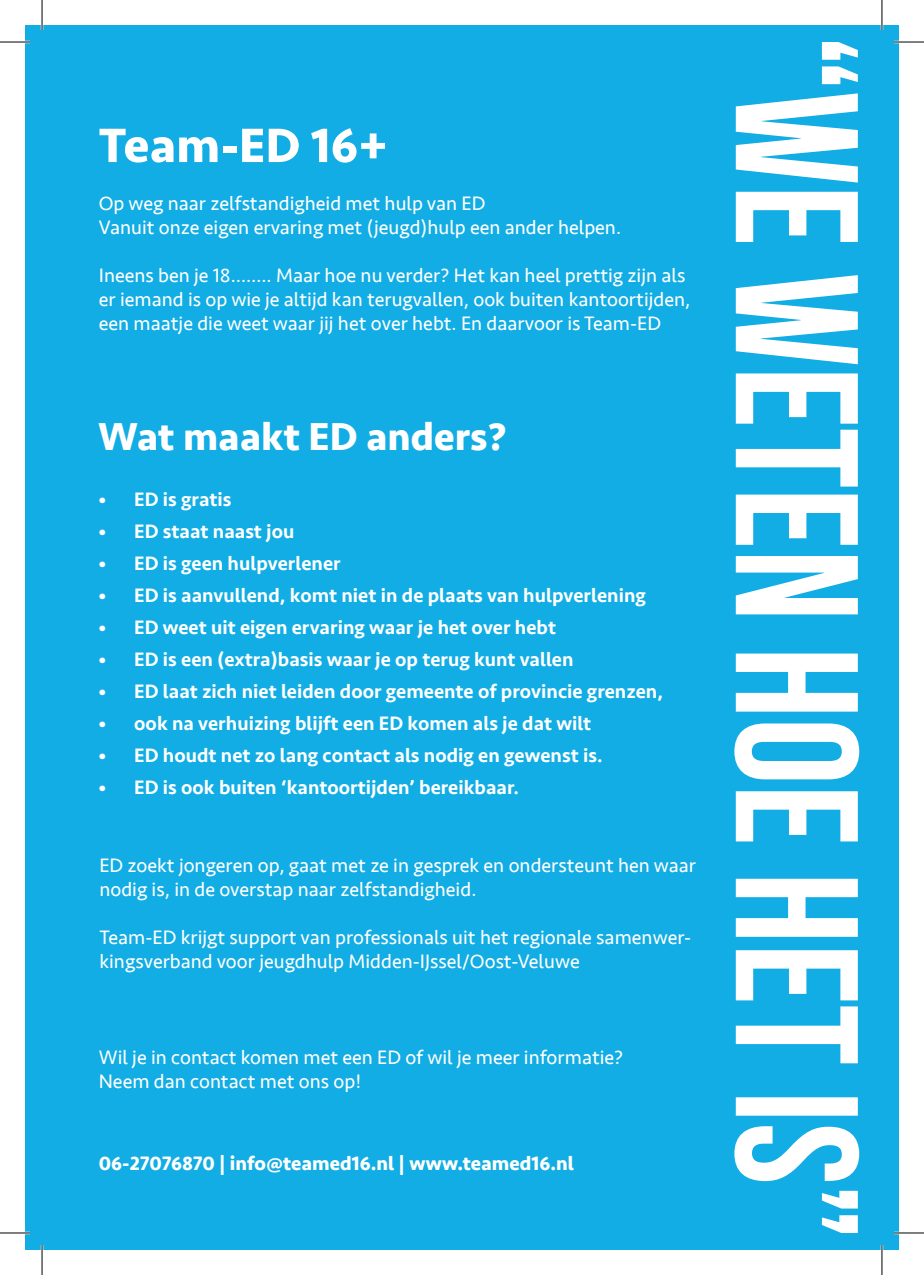
<style>
.page{position:relative;width:924px;height:1275px;background:#fff}
.page>*{position:absolute;margin:0;border:0;box-sizing:border-box;transform-origin:0 0}
.kopjes{font:700 50px "Seravek";color:#fff}
.kopjes-2{font:700 40px "Seravek";color:#fff}
.brood{font:20px/24px "Seravek";color:#fff}
.t1{font:500 20px "Seravek";color:#fff}
.info{font:700 20px "Seravek";color:#fff}
</style>
<div class="page">
<div style="left:25px;top:25px;width:873px;height:1225px;background:#11ade4"></div>
<svg style="left:734px;top:42px;width:124px;height:1191px"></svg>
<hr style="left:0;top:41px;width:30px;height:2px;background:#fff">
<hr style="left:893px;top:41px;width:30px;height:2px;background:#fff">
<hr style="left:0;top:1231px;width:30px;height:3px;background:#fff">
<hr style="left:893px;top:1231px;width:30px;height:3px;background:#fff">
<hr style="left:41px;top:0;width:2px;height:30px;background:#fff">
<hr style="left:41px;top:1245px;width:2px;height:30px;background:#fff">
<hr style="left:880px;top:0;width:2px;height:30px;background:#fff">
<hr style="left:880px;top:1245px;width:2px;height:30px;background:#fff">
<hr style="left:0;top:42px;width:30px;height:1px;background:#000">
<hr style="left:893px;top:42px;width:30px;height:1px;background:#000">
<hr style="left:0;top:1232px;width:30px;height:1px;background:#000">
<hr style="left:893px;top:1232px;width:30px;height:1px;background:#000">
<hr style="left:42px;top:0;width:1px;height:30px;background:#000">
<hr style="left:42px;top:1245px;width:1px;height:30px;background:#000">
<hr style="left:881px;top:0;width:1px;height:30px;background:#000">
<hr style="left:881px;top:1245px;width:1px;height:30px;background:#000">
<p class="kopjes" style="left:99px;top:105px;width:290px">Team-ED 16+</p>
<p class="brood" style="left:99px;top:191px;width:388px">Op weg naar zelfstandigheid met hulp van ED</p>
<p class="brood" style="left:99px;top:215px;width:523px">Vanuit onze eigen ervaring met (jeugd)hulp een ander helpen.</p>
<p class="brood" style="left:99px;top:263px;width:592px">Ineens ben je 18…….. Maar hoe nu verder? Het kan heel prettig zijn als er iemand is op wie je altijd kan terugvallen, ook buiten kantoortijden, een maatje die weet waar jij het over hebt. En daarvoor is Team-ED</p>
<p class="kopjes-2" style="left:98px;top:405px;width:410px">Wat maakt ED anders?</p>
<p class="t1" style="left:98px;top:487px;width:135px">• ED is gratis</p>
<p class="t1" style="left:98px;top:519px;width:198px">• ED staat naast jou</p>
<p class="t1" style="left:98px;top:551px;width:244px">• ED is geen hulpverlener</p>
<p class="t1" style="left:98px;top:583px;width:549px">• ED is aanvullend, komt niet in de plaats van hulpverlening</p>
<p class="t1" style="left:98px;top:615px;width:459px">• ED weet uit eigen ervaring waar je het over hebt</p>
<p class="t1" style="left:98px;top:647px;width:476px">• ED is een (extra)basis waar je op terug kunt vallen</p>
<p class="t1" style="left:98px;top:679px;width:566px">• ED laat zich niet leiden door gemeente of provincie grenzen,</p>
<p class="t1" style="left:98px;top:711px;width:494px">• ook na verhuizing blijft een ED komen als je dat wilt</p>
<p class="t1" style="left:98px;top:743px;width:505px">• ED houdt net zo lang contact als nodig en gewenst is.</p>
<p class="t1" style="left:98px;top:775px;width:422px">• ED is ook buiten ‘kantoortijden’ bereikbaar.</p>
<p class="brood" style="left:99px;top:852px;width:598px">ED zoekt jongeren op, gaat met ze in gesprek en ondersteunt hen waar nodig is, in de overstap naar zelfstandigheid.</p>
<p class="brood" style="left:99px;top:924px;width:593px">Team-ED krijgt support van professionals uit het regionale samenwer&shy;kingsverband voor jeugdhulp Midden-IJssel/Oost-Veluwe</p>
<p class="brood" style="left:99px;top:1045px;width:526px">Wil je in contact komen met een ED of wil je meer informatie?</p>
<p class="brood" style="left:99px;top:1069px;width:264px">Neem dan contact met ons op!</p>
<p class="info" style="left:99px;top:1147px;width:476px">06-27076870 | info@teamed16.nl | www.teamed16.nl</p>
</div>
